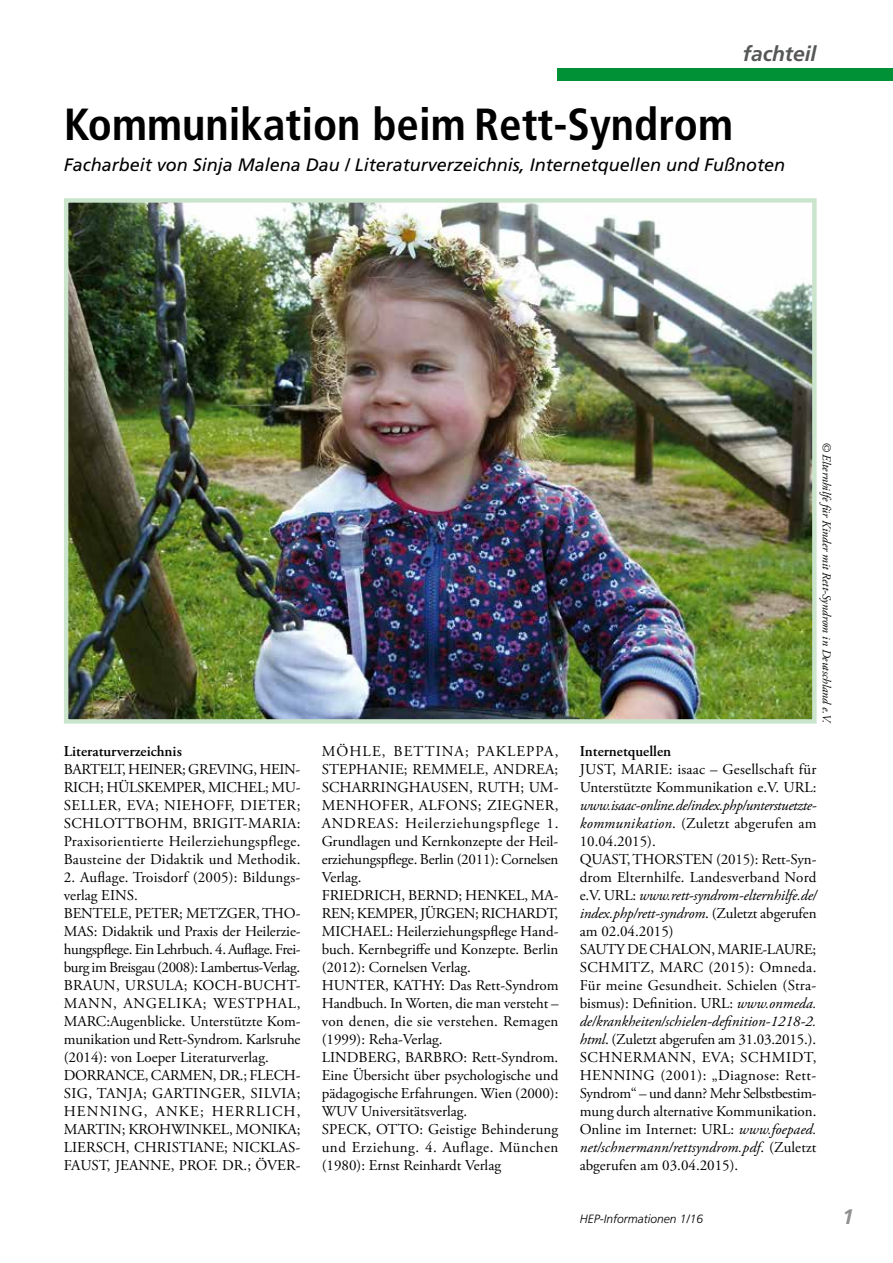
<style>
.page{position:relative;width:893px;height:1263px;background:#fff}
.page>*{position:absolute;margin:0;border:0;box-sizing:border-box;transform-origin:0 0}
.t1{font:700 condensed 45px "Frutiger";color:#000}
.t2{font:italic 700 21px "Frutiger";color:#565757}
.t3{font:italic 700 21px "Frutiger";color:#8f9092}
.t4{font:italic 18px "Frutiger";color:#000}
.t5{font:15px/18px "Adobe Garamond Pro";color:#000}
.t6{font:600 15px "Adobe Garamond Pro";color:#000}
.t7{font:italic 12px "Adobe Garamond Pro";color:#000}
.t8{font:italic 300 12px "Frutiger";color:#000}
.s1{font-style:italic}
</style>
<div class="page">
<div style="left:557px;top:68px;width:336px;height:13px;background:#009035"></div>
<img style="left:69px;top:203px;width:743px;height:516px">
<div style="left:64px;top:198px;width:753px;height:526px;border:4px solid #cbe5cd"></div>
<h2 class="t2" style="left:743px;top:41px;width:75px">fachteil</h2>
<h1 class="t1" style="left:64px;top:98px;width:671px">Kommunikation beim Rett-Syndrom</h1>
<p class="t4" style="left:64px;top:154px;width:723px">Facharbeit von Sinja Malena Dau / Literaturverzeichnis, Internetquellen und Fußnoten</p>
<p class="t7" style="left:834px;top:441px;width:283px;rotate:90deg">© Elternhilfe für Kinder mit Rett-Syndrom in Deutschland e.V.</p>
<p class="t6" style="left:64px;top:743px;width:120px">Literaturverzeichnis</p>
<p class="t5" style="left:64px;top:761px;width:238px;text-align:justify">BARTELT, HEINER; GREVING, HEIN-RICH; HÜLSKEMPER, MICHEL; MU-SELLER, EVA; NIEHOFF, DIETER; SCHLOTTBOHM, BRIGIT-MARIA:<br>Praxisorientierte Heilerziehungspflege.<br>Bausteine der Didaktik und Methodik.</p>
<p class="t5" style="left:64px;top:869px;width:238px">2. Auflage. Troisdorf (2005): Bildungs&shy;verlag EINS.<br>BENTELE, PETER; METZGER, THO-MAS: Didaktik und Praxis der Heilerzie&shy;hungspflege. Ein Lehrbuch. 4. Auflage. Frei&shy;burg im Breisgau (2008): Lambertus-Verlag.<br>BRAUN, URSULA; KOCH-BUCHT-MANN, ANGELIKA; WESTPHAL, MARC:Augenblicke. Unterstützte Kom&shy;munikation und Rett-Syndrom. Karlsruhe (2014): von Loeper Literaturverlag.<br>DORRANCE, CARMEN, DR.; FLECH-SIG, TANJA; GARTINGER, SILVIA; HENNING, ANKE; HERRLICH, MARTIN; KROHWINKEL, MONIKA; LIERSCH, CHRISTIANE; NICKLAS-FAUST, JEANNE, PROF. DR.; ÖVER-</p>
<p class="t5" style="left:322px;top:743px;width:238px">MÖHLE, BETTINA; PAKLEPPA,<br>STEPHANIE; REMMELE, ANDREA;<br>SCHARRINGHAUSEN, RUTH; UM-<br>MENHOFER, ALFONS; ZIEGNER,<br>ANDREAS: Heilerziehungspflege 1.<br>Grundlagen und Kernkonzepte der Heil&shy;erziehungspflege. Berlin (2011): Cornelsen<br>Verlag.<br>FRIEDRICH, BERND; HENKEL, MA-<br>REN; KEMPER, JÜRGEN; RICHARDT,<br>MICHAEL: Heilerziehungspflege Hand&shy;buch. Kernbegriffe und Konzepte. Berlin (2012): Cornelsen Verlag.<br>HUNTER, KATHY: Das Rett-Syndrom<br>Handbuch. In Worten, die man versteht – von denen, die sie verstehen. Remagen (1999): Reha-Verlag.<br>LINDBERG, BARBRO: Rett-Syndrom.<br>Eine Übersicht über psychologische und pädagogische Erfahrungen. Wien (2000):<br>WUV Universitätsverlag.<br>SPECK, OTTO: Geistige Behinderung und Erziehung. 4. Auflage. München (1980): Ernst Reinhardt Verlag</p>
<p class="t6" style="left:580px;top:743px;width:93px">Internetquellen</p>
<p class="t5" style="left:580px;top:761px;width:238px">JUST, MARIE: isaac – Gesellschaft für<br>Unterstützte Kommunikation e.V. URL:</p>
<p class="t5" style="left:580px;top:797px;width:238px"><span class="s1">www.isaac-online.de/index.php/unterstuetzte&shy;kommunikation</span>. (Zuletzt abgerufen am 10.04.2015).<br>QUAST, THORSTEN (2015): Rett-Syn&shy;drom Elternhilfe. Landesverband Nord e.V. URL: <span class="s1">www.rett-syndrom-elternhilfe.de/ index.php/rett-syndrom</span>. (Zuletzt abgerufen am 02.04.2015)<br>SAUTY DE CHALON, MARIE-LAURE; SCHMITZ, MARC (2015): Omneda.<br>Für meine Gesundheit. Schielen (Stra&shy;bismus): Definition. URL: <span class="s1">www.onmeda. de/krankheiten/schielen-definition-1218-2. html</span>. (Zuletzt abgerufen am 31.03.2015.).<br>SCHNERMANN, EVA; SCHMIDT, HENNING (2001): „Diagnose: Rett-Syndrom“ – und dann? Mehr Selbstbestim&shy;mung durch alternative Kommunikation.<br>Online im Internet: URL: <span class="s1">www.foepaed. net/schnermann/rettsyndrom.pdf</span>. (Zuletzt abgerufen am 03.04.2015).</p>
<p class="t8" style="left:580px;top:1212px;width:125px">HEP-Informationen 1/16</p>
<h2 class="t3" style="left:842px;top:1204px;width:13px">1</h2>
</div>
